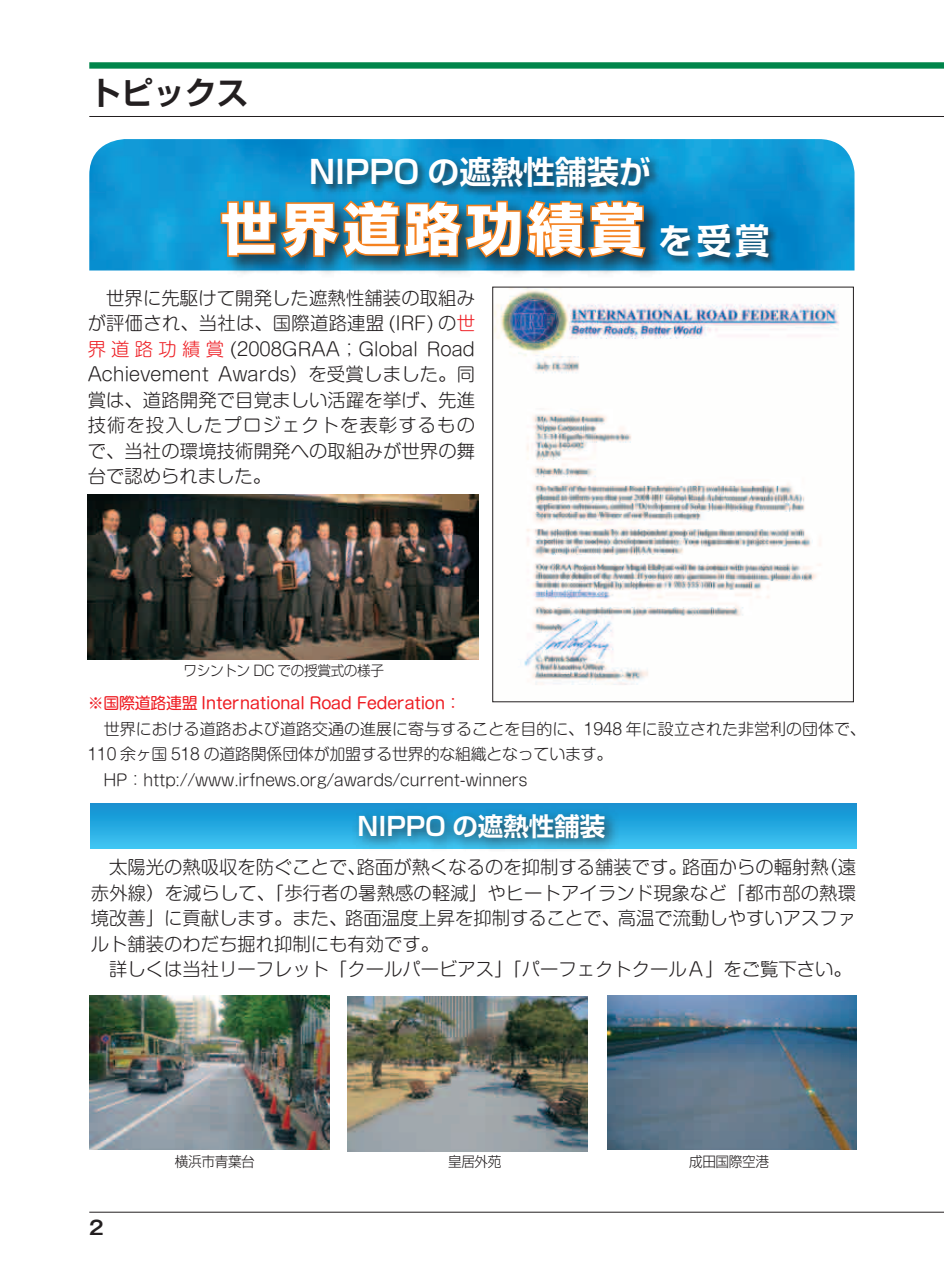
<style>
.page{position:relative;width:944px;height:1276px;background:#fff}
.page>*{position:absolute;margin:0;border:0;box-sizing:border-box;transform-origin:0 0}
.t1{font:700 55.8px "Shin Go Pr 6 N";letter-spacing:.1em;color:#fff}
.t2{font:700 31.95px "Shin Go Pr 6 N De";color:#fff}
.t3{font:700 31.95px "Shin Go Pr 6 N De";color:#231f20}
.t4{font:700 25.43px "Shin Go Pr 6 N De";color:#fff}
.t5{font:700 19.12px "Gothic MB101 Pr 6 N De";color:#231f20}
.t6{font:300 18.22px/25.4px "Shin M Go Pro";color:#231f20;text-align:justify}
.t7{font:300 15.97px/25.4px "Shin M Go Pro";letter-spacing:-.015em;color:#231f20}
.t8{font:15.97px "Shin M Go Pro";letter-spacing:-.015em;color:#ee1d23}
.t9{font:300 14.4px "Shin Go Pr 6 N";letter-spacing:-.025em;color:#231f20;scale:.95 1}
.s1{font-family:"Shin Go Pr 6 N De";font-size:35.1px}
.s2{color:#ee1d23}
</style>
<div class="page">
<div style="left:89px;top:62px;width:855px;height:7px;background:#00854a"></div>
<hr style="left:89px;top:116px;width:855px;height:1px;background:#231f20">
<img style="left:89px;top:139px;width:765px;height:131px">
<div style="left:309px;top:155px;width:351px;height:43px;background:#231f20;opacity:.75"></div>
<div style="left:217px;top:197px;width:447px;height:81px;background:#231f20;opacity:.75"></div>
<svg style="left:219px;top:198px;width:429px;height:62px;background:#72715e"></svg>
<div style="left:657px;top:222px;width:122px;height:47px;background:#231f20;opacity:.75"></div>
<img style="left:494px;top:289px;width:345px;height:396px">
<div style="left:492px;top:287px;width:362px;height:415px;border:1px solid #231f20"></div>
<img style="left:88px;top:494px;width:390px;height:165px">
<div style="left:91px;top:804px;width:765px;height:44px;background:linear-gradient(to bottom,#108fd0,#3dc3f1)"></div>
<div style="left:351px;top:805px;width:269px;height:47px;background:#231f20;opacity:.75"></div>
<img style="left:348px;top:996px;width:240px;height:155px">
<img style="left:608px;top:995px;width:248px;height:155px">
<img style="left:90px;top:995px;width:240px;height:155px">
<hr style="left:89px;top:1211px;width:855px;height:1px;background:#231f20">
<h2 class="t3" style="left:89px;top:66px;width:161px">トピックス</h2>
<h2 class="t2" style="left:309px;top:146px;width:343px">NIPPO の遮熱性舗装が</h2>
<h1 class="t1" style="left:221px;top:185px;width:551px">世界道路功績賞<span class="s1">を受賞</span></h1>
<p class="t6" style="left:88px;top:283px;width:389px">　世界に先駆けて開発した遮熱性舗装の取組みが評価され、当社は、国際道路連盟 (IRF) の<span class="s2">世界道路功績賞</span> (2008GRAA；Global Road Achievement Awards）を受賞しました。同賞は、道路開発で目覚ましい活躍を挙げ、先進技術を投入したプロジェクトを表彰するもので、当社の環境技術開発への取組みが世界の舞台で認められました。</p>
<p class="t9" style="left:183px;top:659px;width:213px">ワシントン DC での授賞式の様子</p>
<p class="t8" style="left:88px;top:690px;width:375px">※国際道路連盟 International Road Federation：</p>
<p class="t7" style="left:88px;top:714px;width:780px">　世界における道路および道路交通の進展に寄与することを目的に、1948 年に設立された非営利の団体で、<br>110 余ヶ国 518 の道路関係団体が加盟する世界的な組織となっています。<br>　HP：http://www.irfnews.org/awards/current-winners</p>
<h3 class="t4" style="left:358px;top:805px;width:249px">NIPPO の遮熱性舗装</h3>
<p class="t6" style="left:91px;top:852px;width:767px;text-align:left;text-indent:18px">太陽光の熱吸収を防ぐことで、路面が熱くなるのを抑制する舗装です。路面からの輻射熱（遠赤外線）を減らして、「歩行者の暑熱感の軽減」やヒートアイランド現象など「都市部の熱環境改善」に貢献します。また、路面温度上昇を抑制することで、高温で流動しやすいアスファルト舗装のわだち掘れ抑制にも有効です。<br>　詳しくは当社リーフレット「クールパービアス」「パーフェクトクールＡ」をご覧下さい。</p>
<p class="t5" style="left:89px;top:1212px;width:16px">2</p>
<p class="t9" style="left:175px;top:1150px;width:86px">横浜市青葉台</p>
<p class="t9" style="left:448px;top:1150px;width:58px">皇居外苑</p>
<p class="t9" style="left:689px;top:1150px;width:86px">成田国際空港</p>
</div>
